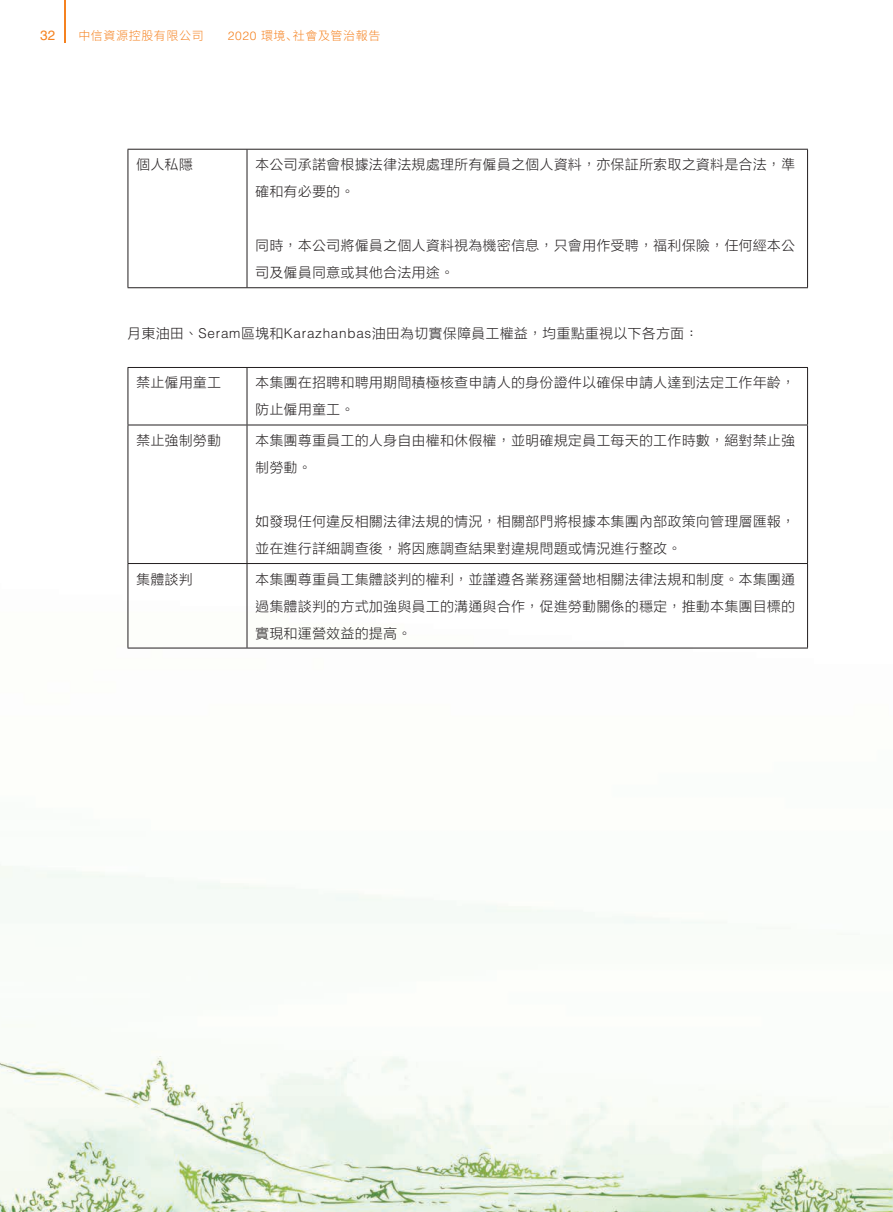
<style>
.page{position:relative;width:893px;height:1212px;background:#fff}
.page>*{position:absolute;margin:0;border:0;box-sizing:border-box;transform-origin:0 0}
.t1{font:13.5px/27px "FZLTXHB BIG5 0";letter-spacing:.055em;color:#231f20}
.t2{font:13.5px "Helvetica LT Std";color:#f58220}
.t3{font:300 12px "Source Han Sans CN";letter-spacing:.05em;color:#f58220}
.s1{font-family:"Helvetica LT Std"}
.s2{font-family:"Helvetica LT Std";font-weight:300}
</style>
<div class="page">
<img style="left:0;top:148px;width:893px;height:1064px">
<hr style="left:64px;top:0;width:2px;height:43px;background:#f58220">
<hr style="left:128px;top:149px;width:119px;height:1px;background:#231f20">
<hr style="left:128px;top:150px;width:1px;height:137px;background:#231f20">
<hr style="left:247px;top:149px;width:561px;height:1px;background:#231f20">
<hr style="left:247px;top:150px;width:1px;height:137px;background:#231f20">
<hr style="left:807px;top:150px;width:1px;height:137px;background:#231f20">
<hr style="left:128px;top:287px;width:119px;height:1px;background:#231f20">
<hr style="left:247px;top:287px;width:561px;height:1px;background:#231f20">
<hr style="left:128px;top:367px;width:119px;height:1px;background:#231f20">
<hr style="left:128px;top:368px;width:1px;height:57px;background:#231f20">
<hr style="left:247px;top:367px;width:561px;height:1px;background:#231f20">
<hr style="left:247px;top:368px;width:1px;height:57px;background:#231f20">
<hr style="left:807px;top:368px;width:1px;height:57px;background:#231f20">
<hr style="left:128px;top:425px;width:119px;height:1px;background:#231f20">
<hr style="left:128px;top:425px;width:1px;height:138px;background:#231f20">
<hr style="left:247px;top:425px;width:561px;height:1px;background:#231f20">
<hr style="left:247px;top:425px;width:1px;height:138px;background:#231f20">
<hr style="left:807px;top:425px;width:1px;height:138px;background:#231f20">
<hr style="left:128px;top:563px;width:119px;height:1px;background:#231f20">
<hr style="left:128px;top:564px;width:1px;height:84px;background:#231f20">
<hr style="left:247px;top:563px;width:561px;height:1px;background:#231f20">
<hr style="left:247px;top:564px;width:1px;height:84px;background:#231f20">
<hr style="left:807px;top:564px;width:1px;height:84px;background:#231f20">
<hr style="left:128px;top:648px;width:119px;height:1px;background:#231f20">
<hr style="left:247px;top:648px;width:561px;height:1px;background:#231f20">
<p class="t2" style="left:40px;top:28px;width:17px">32</p>
<p class="t3" style="left:78px;top:30px;width:127px">中信資源控股有限公司</p>
<p class="t3" style="left:228px;top:30px;width:154px"><span class="s1">2020</span> 環境、社會及管治報告</p>
<p class="t1" style="left:136px;top:151px;width:58px">個人私隱</p>
<p class="t1" style="left:255px;top:151px;width:541px">本公司承諾會根據法律法規處理所有僱員之個人資料，亦保証所索取之資料是合法，準確和有必要的。</p>
<p class="t1" style="left:255px;top:232px;width:541px">同時，本公司將僱員之個人資料視為機密信息，只會用作受聘，福利保險，任何經本公司及僱員同意或其他合法用途。</p>
<p class="t1" style="left:128px;top:320px;width:572px">月東油田、<span class="s2">Seram</span>區塊和<span class="s2">Karazhanbas</span>油田為切實保障員工權益，均重點重視以下各方面：</p>
<p class="t1" style="left:136px;top:369px;width:86px">禁止僱用童工</p>
<p class="t1" style="left:255px;top:369px;width:541px">本集團在招聘和聘用期間積極核查申請人的身份證件以確保申請人達到法定工作年齡，防止僱用童工。</p>
<p class="t1" style="left:136px;top:426px;width:86px">禁止強制勞動</p>
<p class="t1" style="left:255px;top:426px;width:541px">本集團尊重員工的人身自由權和休假權，並明確規定員工每天的工作時數，絕對禁止強制勞動。</p>
<p class="t1" style="left:255px;top:507px;width:541px">如發現任何違反相關法律法規的情況，相關部門將根據本集團內部政策向管理層匯報，並在進行詳細調查後，將因應調查結果對違規問題或情況進行整改。</p>
<p class="t1" style="left:136px;top:565px;width:58px">集體談判</p>
<p class="t1" style="left:255px;top:565px;width:541px;text-align:justify">本集團尊重員工集體談判的權利，並謹遵各業務運營地相關法律法規和制度。本集團通過集體談判的方式加強與員工的溝通與合作，促進勞動關係的穩定，推動本集團目標的實現和運營效益的提高。</p>
</div>
